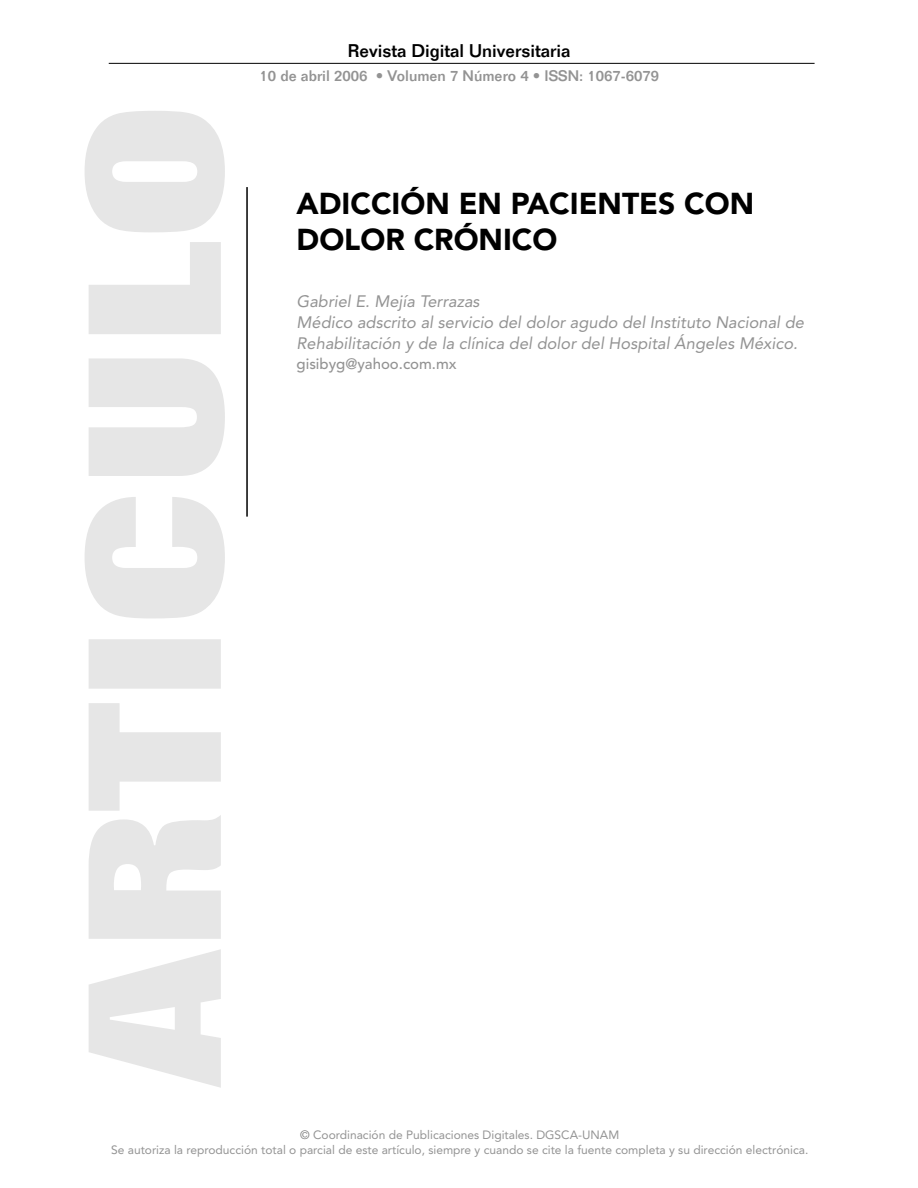
<style>
.page{position:relative;width:918px;height:1188px;background:#fff}
.page>*{position:absolute;margin:0;border:0;box-sizing:border-box;transform-origin:0 0}
.caratula_titulo{font:900 30px "Avenir";color:#000}
.encabezados_bold{font:500 18px "Folio";color:#000}
.caratula_autor{font:italic 16.5px/21px "Avenir";color:#939393}
.encabezados_light{font:500 15px "Folio";color:#939393}
.cuerpo{font:500 15px "Avenir";color:#939393}
.legales{font:12px "Avenir";color:#939393}
.s1{color:#7c7c7c}
</style>
<div class="page">
<hr style="left:109px;top:63px;width:706px;height:1px;background:#000">
<svg style="left:85px;top:111px;width:140px;height:977px;fill:#e6e6e6"></svg>
<hr style="left:246px;top:187px;width:2px;height:330px;background:#000">
<p class="encabezados_bold" style="left:348px;top:40px;width:224px">Revista Digital Universitaria</p>
<p class="encabezados_light" style="left:260px;top:67px;width:401px">10 de abril 2006 • Volumen 7 Número 4 • ISSN: 1067-6079</p>
<p class="caratula_titulo" style="left:297px;top:186px;width:459px">ADICCIÓN EN PACIENTES CON</p>
<p class="caratula_titulo" style="left:297px;top:222px;width:262px">DOLOR CRÓNICO</p>
<p class="caratula_autor" style="left:297px;top:291px;width:185px">Gabriel E. Mejía Terrazas</p>
<p class="caratula_autor" style="left:297px;top:312px;width:509px">Médico adscrito al servicio del dolor agudo del Instituto Nacional de<br>Rehabilitación y de la clínica del dolor del Hospital Ángeles México.</p>
<p class="cuerpo" style="left:297px;top:355px;width:162px">gisibyg@yahoo.com.mx</p>
<p class="legales" style="left:300px;top:1128px;width:321px"><span class="s1">©</span> Coordinación de Publicaciones Digitales. DGSCA-UNAM</p>
<p class="legales" style="left:111px;top:1143px;width:699px">Se autoriza la reproducción total o parcial de este artículo, siempre y cuando se cite la fuente completa y su dirección electrónica.</p>
</div>
